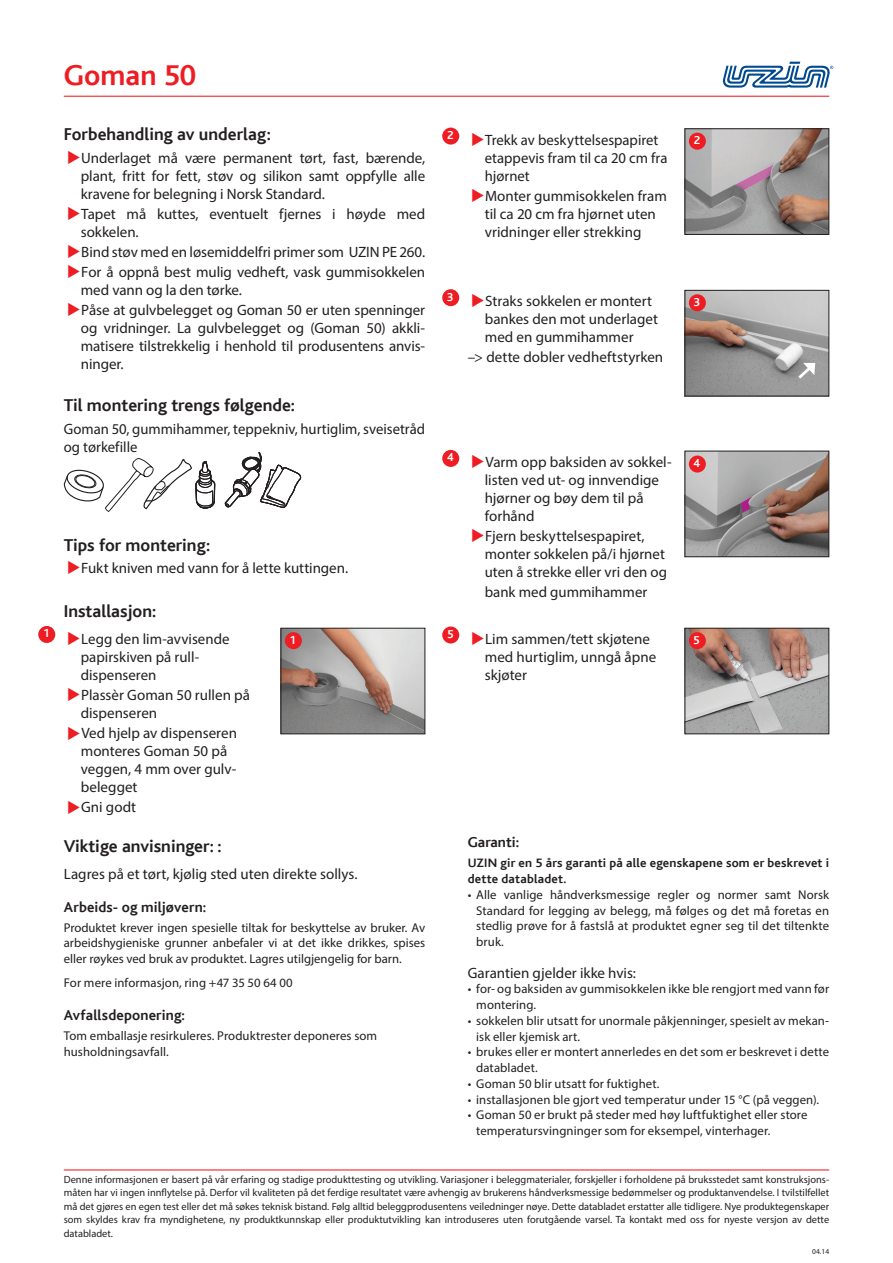
<style>
.page{position:relative;width:893px;height:1263px;background:#fff}
.page>*{position:absolute;margin:0;border:0;box-sizing:border-box;transform-origin:0 0}
.t1{font:700 30px "Bliss";color:#ee1d23}
.Texttitel{font:700 18px "Bliss";color:#231f20}
.Fliesstext_mit_Dreie{font:15px/18px "Myriad Pro";color:#231f20}
.Grundtext_mit_Punkt{font:15px "Myriad Pro";color:#231f20}
.Arbeits-_und_Umwelts{font:700 15px "Bliss";letter-spacing:.01em;color:#231f20}
.Gewährleistung{font:15px "Myriad Pro";color:#231f20}
.Texttitel-2{font:700 15px "Bliss";color:#231f20}
.Gewährleistung-2{font:12.75px/15.8px "Myriad Pro";letter-spacing:.01em;color:#231f20}
.Arbeits-_und_Umwelts-2{font:12.75px/15.8px "Myriad Pro";letter-spacing:.005em;color:#231f20}
.Gewährleistung-3{font:700 12.75px/15.8px "Bliss";letter-spacing:.015em;color:#231f20}
.Grundtext_mit_Punkt-2{font:12.75px "Myriad Pro";letter-spacing:.005em;color:#231f20}
.Grundtext_mit_Dreiec{font:700 12px "Bliss";color:#fff}
.t2{font:10.5px/13.5px "Myriad Pro";color:#231f20;text-align:justify}
.t3{font:7.5px "Myriad Pro";color:#231f20}
</style>
<div class="page">
<hr style="left:64px;top:96px;width:765px;height:1px;background:#ee1d23">
<hr style="left:64px;top:1169px;width:765px;height:1px;background:#ee1d23">
<svg style="left:64px;top:458px;width:151px;height:54px"></svg>
<svg style="left:224px;top:452px;width:78px;height:56px"></svg>
<img style="left:283px;top:630px;width:140px;height:102px">
<div style="left:281px;top:628px;width:144px;height:106px;border:1px solid #231f20"></div>
<img style="left:687px;top:130px;width:140px;height:103px">
<div style="left:685px;top:128px;width:144px;height:107px;border:1px solid #231f20"></div>
<div style="left:285px;top:632px;width:17px;height:17px;background:#ee1d23;border-radius:50%"></div>
<div style="left:689px;top:133px;width:17px;height:17px;background:#ee1d23;border-radius:50%"></div>
<div style="left:38px;top:626px;width:17px;height:17px;background:#ee1d23;border-radius:50%"></div>
<div style="left:442px;top:128px;width:17px;height:17px;background:#ee1d23;border-radius:50%"></div>
<img style="left:687px;top:292px;width:140px;height:102px">
<div style="left:685px;top:290px;width:144px;height:106px;border:1px solid #231f20"></div>
<svg style="left:795px;top:363px;width:20px;height:18px"></svg>
<div style="left:689px;top:294px;width:17px;height:17px;background:#ee1d23;border-radius:50%"></div>
<div style="left:442px;top:289px;width:17px;height:17px;background:#ee1d23;border-radius:50%"></div>
<img style="left:687px;top:630px;width:140px;height:102px">
<div style="left:685px;top:628px;width:144px;height:106px;border:1px solid #231f20"></div>
<div style="left:689px;top:632px;width:17px;height:17px;background:#ee1d23;border-radius:50%"></div>
<div style="left:442px;top:626px;width:17px;height:17px;background:#ee1d23;border-radius:50%"></div>
<img style="left:687px;top:453px;width:140px;height:102px">
<div style="left:685px;top:451px;width:144px;height:106px;border:1px solid #231f20"></div>
<div style="left:689px;top:455px;width:17px;height:18px;background:#ee1d23;border-radius:50%"></div>
<div style="left:442px;top:450px;width:17px;height:17px;background:#ee1d23;border-radius:50%"></div>
<svg style="left:723px;top:62px;width:110px;height:26px"></svg>
<p class="t1" style="left:64px;top:60px;width:134px">Goman 50</p>
<p class="Grundtext_mit_Dreiec" style="left:43px;top:627px;width:8px">1</p>
<p class="Texttitel" style="left:64px;top:125px;width:209px">Forbehandling av underlag:</p>
<p class="Fliesstext_mit_Dreie" style="left:81px;top:148px;width:346px;text-align:justify">Underlaget må være permanent tørt, fast, bærende, plant, fritt for fett, støv og silikon samt oppfylle alle kravene for belegning i Norsk Standard.</p>
<p class="Fliesstext_mit_Dreie" style="left:81px;top:204px;width:346px">Tapet må kuttes, eventuelt fjernes i høyde med sokkelen.</p>
<p class="Fliesstext_mit_Dreie" style="left:81px;top:243px;width:345px">Bind støv med en løsemiddelfri primer som UZIN PE 260.</p>
<p class="Fliesstext_mit_Dreie" style="left:81px;top:263px;width:346px">For å oppnå best mulig vedheft, vask gummisokkelen med vann og la den tørke.</p>
<p class="Fliesstext_mit_Dreie" style="left:81px;top:301px;width:346px;text-align:justify">Påse at gulvbelegget og Goman 50 er uten spenninger og vridninger. La gulvbelegget og (Goman 50) akkli&shy;matisere tilstrekkelig i henhold til produsentens anvis&shy;ninger.</p>
<p class="Texttitel" style="left:64px;top:396px;width:233px">Til montering trengs følgende:</p>
<p class="Fliesstext_mit_Dreie" style="left:64px;top:419px;width:363px">Goman 50, gummihammer, teppekniv, hurtiglim, sveisetråd og tørkefille</p>
<p class="Texttitel" style="left:64px;top:535px;width:148px">Tips for montering:</p>
<p class="Fliesstext_mit_Dreie" style="left:81px;top:558px;width:268px">Fukt kniven med vann for å lette kuttingen.</p>
<p class="Texttitel" style="left:64px;top:602px;width:94px">Installasjon:</p>
<p class="Fliesstext_mit_Dreie" style="left:81px;top:630px;width:150px">Legg den lim-avvisende papirskiven på rull&shy;dispenseren</p>
<p class="Fliesstext_mit_Dreie" style="left:81px;top:686px;width:171px">Plassèr Goman 50 rullen på dispenseren</p>
<p class="Fliesstext_mit_Dreie" style="left:81px;top:724px;width:158px">Ved hjelp av dispenseren monteres Goman 50 på veggen, 4 mm over gulv&shy;belegget</p>
<p class="Fliesstext_mit_Dreie" style="left:81px;top:798px;width:56px">Gni godt</p>
<p class="Grundtext_mit_Dreiec" style="left:290px;top:633px;width:8px">1</p>
<p class="Texttitel" style="left:64px;top:837px;width:159px">Viktige anvisninger: :</p>
<p class="Grundtext_mit_Punkt" style="left:64px;top:865px;width:295px">Lagres på et tørt, kjølig sted uten direkte sollys.</p>
<p class="Arbeits-_und_Umwelts" style="left:64px;top:899px;width:144px">Arbeids- og miljøvern:</p>
<p class="Gewährleistung-2" style="left:64px;top:919px;width:363px;text-align:justify">Produktet krever ingen spesielle tiltak for beskyttelse av bruker. Av arbeidshygieniske grunner anbefaler vi at det ikke drikkes, spises eller røykes ved bruk av produktet. Lagres utilgjengelig for barn.</p>
<p class="Grundtext_mit_Punkt-2" style="left:64px;top:975px;width:231px">For mere informasjon, ring +47 35 50 64 00</p>
<p class="Arbeits-_und_Umwelts" style="left:64px;top:1007px;width:123px">Avfallsdeponering:</p>
<p class="Arbeits-_und_Umwelts-2" style="left:64px;top:1028px;width:315px">Tom emballasje resirkuleres. Produktrester deponeres som husholdningsavfall.</p>
<p class="Grundtext_mit_Dreiec" style="left:447px;top:129px;width:8px">2</p>
<p class="Fliesstext_mit_Dreie" style="left:485px;top:130px;width:184px">Trekk av beskyttelsespapiret etappevis fram til ca 20 cm fra hjørnet</p>
<p class="Fliesstext_mit_Dreie" style="left:485px;top:186px;width:184px">Monter gummisokkelen fram til ca 20 cm fra hjørnet uten vridninger eller strekking</p>
<p class="Grundtext_mit_Dreiec" style="left:447px;top:290px;width:8px">3</p>
<p class="Fliesstext_mit_Dreie" style="left:485px;top:292px;width:175px">Straks sokkelen er montert bankes den mot underlaget med en gummihammer</p>
<p class="Fliesstext_mit_Dreie" style="left:468px;top:348px;width:197px">–&gt; dette dobler vedheftstyrken</p>
<p class="Grundtext_mit_Dreiec" style="left:694px;top:134px;width:8px">2</p>
<p class="Grundtext_mit_Dreiec" style="left:694px;top:296px;width:8px">3</p>
<p class="Grundtext_mit_Dreiec" style="left:447px;top:451px;width:8px">4</p>
<p class="Grundtext_mit_Dreiec" style="left:447px;top:628px;width:8px">5</p>
<p class="Fliesstext_mit_Dreie" style="left:485px;top:453px;width:188px">Varm opp baksiden av sokkel&shy;listen ved ut- og innvendige hjørner og bøy dem til på forhånd</p>
<p class="Fliesstext_mit_Dreie" style="left:485px;top:527px;width:184px">Fjern beskyttelsespapiret, monter sokkelen på/i hjørnet uten å strekke eller vri den og</p>
<p class="Fliesstext_mit_Dreie" style="left:485px;top:583px;width:164px">bank med gummihammer</p>
<p class="Grundtext_mit_Dreiec" style="left:694px;top:457px;width:8px">4</p>
<p class="Fliesstext_mit_Dreie" style="left:485px;top:630px;width:173px">Lim sammen/tett skjøtene med hurtiglim, unngå åpne skjøter</p>
<p class="Grundtext_mit_Dreiec" style="left:693px;top:633px;width:8px">5</p>
<p class="Texttitel-2" style="left:468px;top:834px;width:53px">Garanti:</p>
<p class="Gewährleistung-3" style="left:468px;top:855px;width:363px">UZIN gir en 5 års garanti på alle egenskapene som er beskrevet i dette databladet.</p>
<p class="Gewährleistung-2" style="left:476px;top:886px;width:354px;text-align:justify;text-indent:-9px">• Alle vanlige håndverksmessige regler og normer samt Norsk Standard for legging av belegg, må følges og det må foretas en stedlig prøve for å fastslå at produktet egner seg til det tiltenkte bruk.</p>
<p class="Gewährleistung" style="left:468px;top:963px;width:170px">Garantien gjelder ikke hvis:</p>
<p class="Gewährleistung-2" style="left:476px;top:981px;width:354px;text-indent:-9px">• for- og baksiden av gummisokkelen ikke ble rengjort med vann før montering.</p>
<p class="Gewährleistung-2" style="left:476px;top:1012px;width:354px;text-indent:-9px">• sokkelen blir utsatt for unormale påkjenninger, spesielt av mekan&shy;isk eller kjemisk art.</p>
<p class="Gewährleistung-2" style="left:476px;top:1044px;width:354px;text-indent:-9px">• brukes eller er montert annerledes en det som er beskrevet i dette databladet.</p>
<p class="Gewährleistung-2" style="left:468px;top:1075px;width:193px">• Goman 50 blir utsatt for fuktighet.</p>
<p class="Gewährleistung-2" style="left:468px;top:1091px;width:353px">• installasjonen ble gjort ved temperatur under 15 °C (på veggen).</p>
<p class="Gewährleistung-2" style="left:468px;top:1107px;width:341px">• Goman 50 er brukt på steder med høy luftfuktighet eller store</p>
<p class="Gewährleistung-2" style="left:476px;top:1123px;width:296px">temperatursvingninger som for eksempel, vinterhager.</p>
<p class="t2" style="left:64px;top:1172px;width:767px">Denne informasjonen er basert på vår erfaring og stadige produkttesting og utvikling. Variasjoner i beleggmaterialer, forskjeller i forholdene på bruksstedet samt konstruksjons&shy;måten har vi ingen innflytelse på. Derfor vil kvaliteten på det ferdige resultatet være avhengig av brukerens håndverksmessige bedømmelser og produktanvendelse. I tvilstilfellet må det gjøres en egen test eller det må søkes teknisk bistand. Følg alltid beleggprodusentens veiledninger nøye. Dette databladet erstatter alle tidligere. Nye produktegenskaper som skyldes krav fra myndighetene, ny produktkunnskap eller produktutvikling kan introduseres uten forutgående varsel. Ta kontakt med oss for nyeste versjon av dette databladet.</p>
<p class="t3" style="left:812px;top:1247px;width:18px">04.14</p>
</div>
